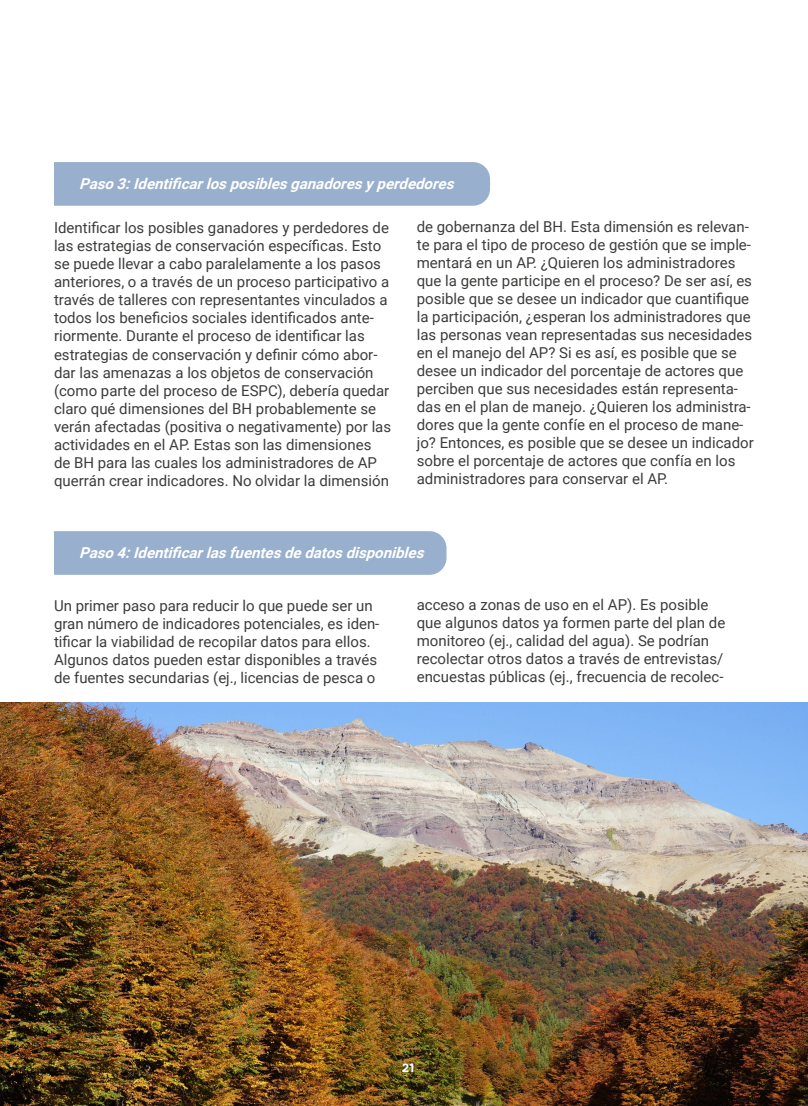
<style>
.page{position:relative;width:808px;height:1106px;background:#fff}
.page>*{position:absolute;margin:0;border:0;box-sizing:border-box;transform-origin:0 0}
.t1{font:15px/18px "Roboto";color:#3c3c3b}
.t2{font:italic 700 15px "Roboto";color:#fff}
.t3{font:700 12px "Gotham";color:#fff}
</style>
<div class="page">
<img style="left:0;top:702px;width:808px;height:404px">
<div style="left:54px;top:162px;width:436px;height:44px;background:#98afcd"></div>
<div style="left:54px;top:531px;width:392px;height:44px;background:#98afcd"></div>
<p class="t2" style="left:79px;top:173px;width:381px">Paso3:Identificarlosposiblesganadoresyperdedores</p>
<p class="t1" style="left:54px;top:218px;width:339px">Identificar los posibles ganadores y perdedores de las estrategias de conservación específicas. Esto se puede llevar a cabo paralelamente a los pasos anteriores, o a través de un proceso participativo a través de talleres con representantes vinculados a todos los beneficios sociales identificados ante&shy;riormente. Durante el proceso de identificar las estrategias de conservación y definir cómo abor&shy;dar las amenazas a los objetos de conservación (como parte del proceso de ESPC), debería quedar claro qué dimensiones del BH probablemente se verán afectadas (positiva o negativamente) por las actividades en el AP. Estas son las dimensiones de BH para las cuales los administradores de AP querrán crear indicadores. No olvidar la dimensión</p>
<p class="t1" style="left:417px;top:217px;width:339px">de gobernanza del BH. Esta dimensión es relevan&shy;te para el tipo de proceso de gestión que se imple&shy;mentará en un AP. ¿Quieren los administradores que la gente participe en el proceso? De ser así, es posible que se desee un indicador que cuantifique la participación, ¿esperan los administradores que las personas vean representadas sus necesidades en el manejo del AP? Si es así, es posible que se desee un indicador del porcentaje de actores que perciben que sus necesidades están representa&shy;das en el plan de manejo. ¿Quieren los administra&shy;dores que la gente confíe en el proceso de mane&shy;jo? Entonces, es posible que se desee un indicador sobre el porcentaje de actores que confía en los administradores para conservar el AP.</p>
<p class="t2" style="left:79px;top:542px;width:351px">Paso4:Identificarlasfuentesdedatosdisponibles</p>
<p class="t1" style="left:54px;top:596px;width:327px">Un primer paso para reducir lo que puede ser un gran número de indicadores potenciales, es iden&shy;tificar la viabilidad de recopilar datos para ellos.<br>Algunos datos pueden estar disponibles a través de fuentes secundarias (ej., licencias de pesca o</p>
<p class="t1" style="left:417px;top:595px;width:310px">acceso a zonas de uso en el AP). Es posible que algunos datos ya formen parte del plan de monitoreo (ej., calidad del agua). Se podrían recolectar otros datos a través de entrevistas/ encuestas públicas (ej., frecuencia de recolec-</p>
<p class="t3" style="left:402px;top:1061px;width:14px">21</p>
</div>
